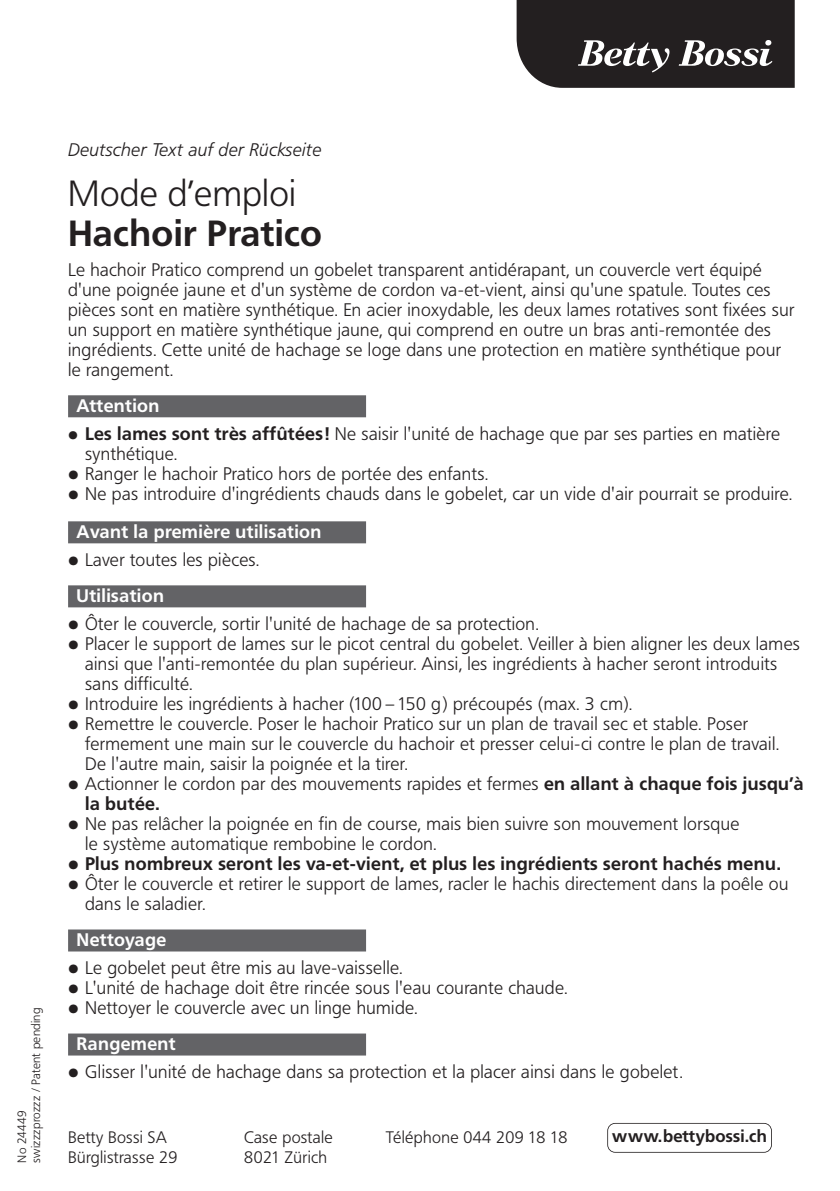
<style>
.page{position:relative;width:840px;height:1191px;background:#fff}
.page>*{position:absolute;margin:0;border:0;box-sizing:border-box;transform-origin:0 0}
.t1{font:36px "Frutiger BB Bold";letter-spacing:.01em;color:#231f20}
.t2{font:36px "Frutiger BB Light";letter-spacing:.01em;color:#231f20}
.t3{font:18px/20px "Frutiger BB Light";letter-spacing:.02em;color:#231f20}
.t4{font:18px "Frutiger BB Bold";letter-spacing:.02em;color:#231f20}
.t5{font:18px "Frutiger BB Bold";letter-spacing:.02em;color:#fff}
.t6{font:italic 18px "Frutiger BB Light";letter-spacing:.02em;color:#231f20}
.t7{font:16.8px "Frutiger BB Bold";letter-spacing:.01em;color:#231f20}
.t8{font:16.4px "Frutiger BB Light";letter-spacing:.02em;color:#231f20}
.t9{font:12px/14px "Frutiger BB Light";letter-spacing:.02em;color:#231f20}
.s1{font-size:14px}
.s2{font-family:"Frutiger BB Bold"}
.s3{font-size:15px}
.s4{font-family:"Frutiger BB Light";font-size:15px}
</style>
<div class="page">
<div style="left:607px;top:1123px;width:164px;height:29px;border:2px solid #231f20;border-radius:8px"></div>
<svg style="left:516px;top:0;width:278px;height:88px"></svg>
<div style="left:68px;top:395px;width:298px;height:22px;background:#636366"></div>
<div style="left:68px;top:521px;width:298px;height:22px;background:#636366"></div>
<div style="left:68px;top:585px;width:298px;height:22px;background:#636366"></div>
<div style="left:68px;top:929px;width:298px;height:22px;background:#636366"></div>
<div style="left:68px;top:1033px;width:298px;height:22px;background:#636366"></div>
<p class="t9" style="left:15px;top:1162px;width:157px;rotate:-90deg">No 24449<br>swizzzprozzz / Patent pending</p>
<p class="t6" style="left:68px;top:139px;width:254px">Deutscher Text auf der Rückseite</p>
<h1 class="t2" style="left:68px;top:173px;width:229px">Mode d’emploi</h1>
<h1 class="t1" style="left:68px;top:213px;width:255px">Hachoir Pratico</h1>
<p class="t3" style="left:68px;top:259px;width:727px">Le hachoir Pratico comprend un gobelet transparent antidérapant, un couvercle vert équipé d'une poignée jaune et d'un système de cordon va-et-vient, ainsi qu'une spatule. Toutes ces pièces sont en matière synthétique. En acier inoxydable, les deux lames rotatives sont fixées sur un support en matière synthétique jaune, qui comprend en outre un bras anti-remontée des ingrédients. Cette unité de hachage se loge dans une protection en matière synthétique pour le rangement.</p>
<p class="t5" style="left:77px;top:395px;width:84px">Attention</p>
<p class="t3" style="left:68px;top:423px;width:713px"><span class="s1">‹</span> <span class="s2">Les lames sont très affûtées!</span> Ne saisir l'unité de hachage que par ses parties en matière</p>
<p class="t3" style="left:85px;top:443px;width:94px">synthétique.</p>
<p class="t3" style="left:68px;top:463px;width:421px"><span class="s3">‹</span> Ranger le hachoir Pratico hors de portée des enfants.</p>
<p class="t3" style="left:68px;top:483px;width:725px"><span class="s3">‹</span> Ne pas introduire d'ingrédients chauds dans le gobelet, car un vide d'air pourrait se produire.</p>
<p class="t5" style="left:77px;top:521px;width:246px">Avant la première utilisation</p>
<p class="t3" style="left:68px;top:549px;width:192px"><span class="s3">‹</span> Laver toutes les pièces.</p>
<p class="t5" style="left:77px;top:585px;width:89px">Utilisation</p>
<p class="t3" style="left:68px;top:613px;width:472px"><span class="s3">‹</span> Ôter le couvercle, sortir l'unité de hachage de sa protection.</p>
<p class="t3" style="left:68px;top:633px;width:732px"><span class="s3">‹</span> Placer le support de lames sur le picot central du gobelet. Veiller à bien aligner les deux lames</p>
<p class="t3" style="left:85px;top:653px;width:693px">ainsi que l'anti-remontée du plan supérieur. Ainsi, les ingrédients à hacher seront introduits</p>
<p class="t3" style="left:85px;top:673px;width:109px">sans difficulté.</p>
<p class="t3" style="left:68px;top:693px;width:565px"><span class="s3">‹</span> Introduire les ingrédients à hacher (100 –150 g) précoupés (max. 3 cm).</p>
<p class="t3" style="left:68px;top:713px;width:681px"><span class="s3">‹</span> Remettre le couvercle. Poser le hachoir Pratico sur un plan de travail sec et stable. Poser</p>
<p class="t3" style="left:85px;top:733px;width:695px">fermement une main sur le couvercle du hachoir et presser celui-ci contre le plan de travail.</p>
<p class="t3" style="left:85px;top:753px;width:324px">De l'autre main, saisir la poignée et la tirer.</p>
<p class="t3" style="left:68px;top:773px;width:736px"><span class="s3">‹</span> Actionner le cordon par des mouvements rapides et fermes <span class="s2">en allant à chaque fois jusqu’à</span></p>
<p class="t4" style="left:85px;top:793px;width:76px">la butée.</p>
<p class="t3" style="left:85px;top:813px;width:655px;text-indent:-17px"><span class="s3">‹</span> Ne pas relâcher la poignée en fin de course, mais bien suivre son mouvement lorsque le système automatique rembobine le cordon.</p>
<p class="t4" style="left:68px;top:853px;width:713px"><span class="s4">‹</span> Plus nombreux seront les va-et-vient, et plus les ingrédients seront hachés menu.</p>
<p class="t3" style="left:85px;top:873px;width:704px;text-indent:-17px"><span class="s3">‹</span> Ôter le couvercle et retirer le support de lames, racler le hachis directement dans la poêle ou dans le saladier.</p>
<p class="t5" style="left:77px;top:929px;width:91px">Nettoyage</p>
<p class="t3" style="left:68px;top:957px;width:500px"><span class="s3">‹</span> Le gobelet peut être mis au lave-vaisselle.<br><span class="s3">‹</span> L'unité de hachage doit être rincée sous l'eau courante chaude. <span class="s3">‹</span> Nettoyer le couvercle avec un linge humide.</p>
<p class="t5" style="left:77px;top:1033px;width:100px">Rangement</p>
<p class="t3" style="left:68px;top:1061px;width:616px"><span class="s3">‹</span> Glisser l'unité de hachage dans sa protection et la placer ainsi dans le gobelet.</p>
<p class="t8" style="left:68px;top:1128px;width:100px">Betty Bossi SA</p>
<p class="t8" style="left:244px;top:1128px;width:90px">Case postale</p>
<p class="t8" style="left:386px;top:1128px;width:183px">Téléphone 044 209 18 18</p>
<p class="t8" style="left:68px;top:1148px;width:111px">Bürglistrasse 29</p>
<p class="t8" style="left:244px;top:1148px;width:84px">8021 Zürich</p>
<p class="t7" style="left:612px;top:1127px;width:156px">www.bettybossi.ch</p>
</div>
